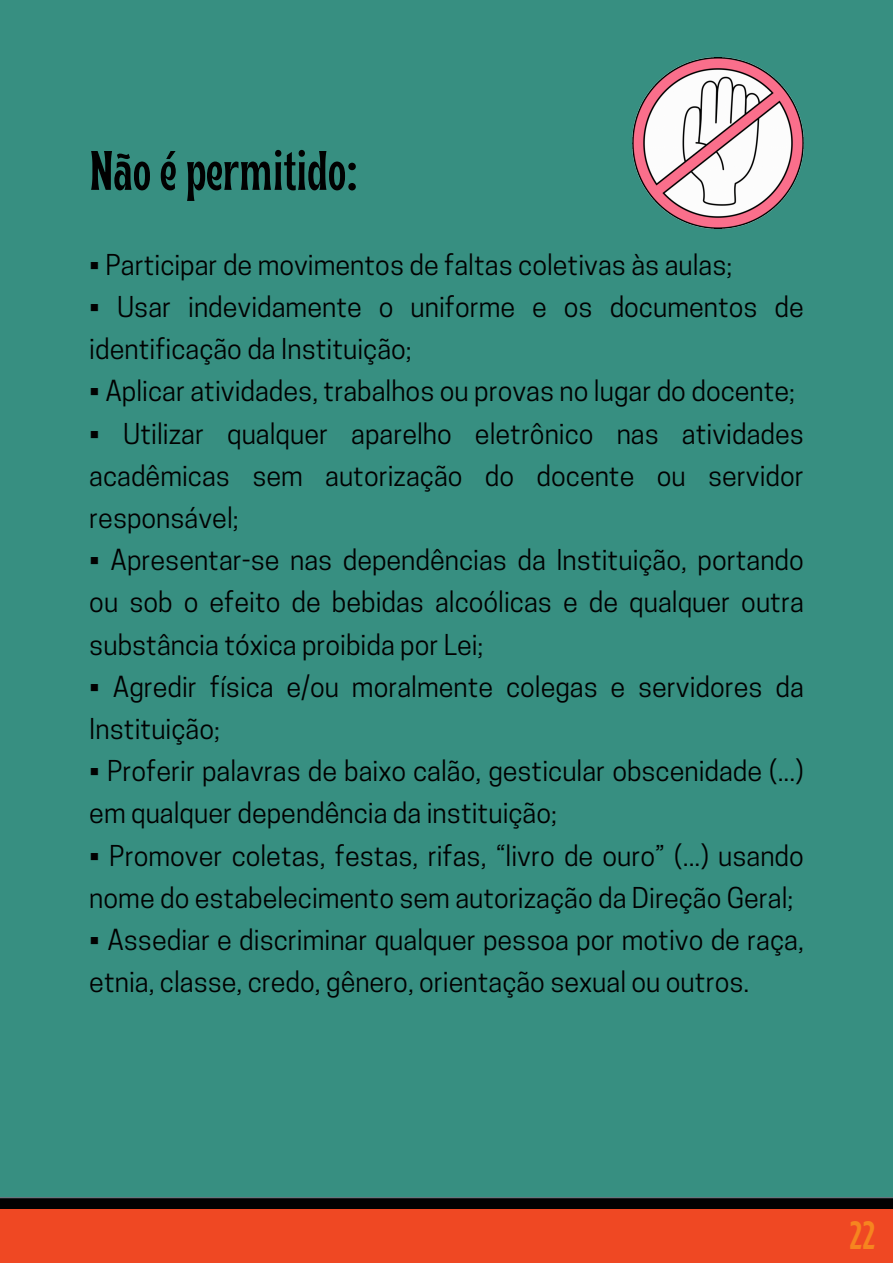
<style>
.page{position:relative;width:893px;height:1263px;background:#378f81}
.page>*{position:absolute;margin:0;border:0;box-sizing:border-box;transform-origin:0 0}
.t1{font:700 condensed 55.5px "Brice";color:#010101}
.t2{font:700 condensed 39.38px "Brice";color:#f6851f}
.t3{font:27px/42.2px "Cooper Hewitt";color:#010101}
</style>
<div class="page">
<svg style="left:0;top:1197px;width:893px;height:12px;background:#0c0d0e"></svg>
<div style="left:0;top:1209px;width:893px;height:54px;background:#ef4823"></div>
<img style="left:632px;top:58px;width:171px;height:171px">
<h1 class="t1" style="left:89px;top:148px;width:270px">Não é permitido:</h1>
<p class="t3" style="left:89px;top:247px;width:644px">• Participar de movimentos de faltas coletivas às aulas;</p>
<p class="t3" style="left:89px;top:289px;width:716px">• Usar indevidamente o uniforme e os documentos de identificação da Instituição;</p>
<p class="t3" style="left:89px;top:374px;width:707px">• Aplicar atividades, trabalhos ou provas no lugar do docente;</p>
<p class="t3" style="left:89px;top:416px;width:716px;text-align:justify">• Utilizar qualquer aparelho eletrônico nas atividades acadêmicas sem autorização do docente ou servidor responsável;</p>
<p class="t3" style="left:89px;top:542px;width:716px;text-align:justify">• Apresentar-se nas dependências da Instituição, portando ou sob o efeito de bebidas alcoólicas e de qualquer outra substância tóxica proibida por Lei;</p>
<p class="t3" style="left:89px;top:669px;width:716px">• Agredir física e/ou moralmente colegas e servidores da<br>Instituição;</p>
<p class="t3" style="left:89px;top:753px;width:716px">• Proferir palavras de baixo calão, gesticular obscenidade (...) em qualquer dependência da instituição;</p>
<p class="t3" style="left:89px;top:838px;width:716px">• Promover coletas, festas, rifas, “livro de ouro” (...) usando nome do estabelecimento sem autorização da Direção Geral;</p>
<p class="t3" style="left:89px;top:922px;width:716px">• Assediar e discriminar qualquer pessoa por motivo de raça, etnia, classe, credo, gênero, orientação sexual ou outros.</p>
<p class="t2" style="left:849px;top:1219px;width:27px">22</p>
</div>
